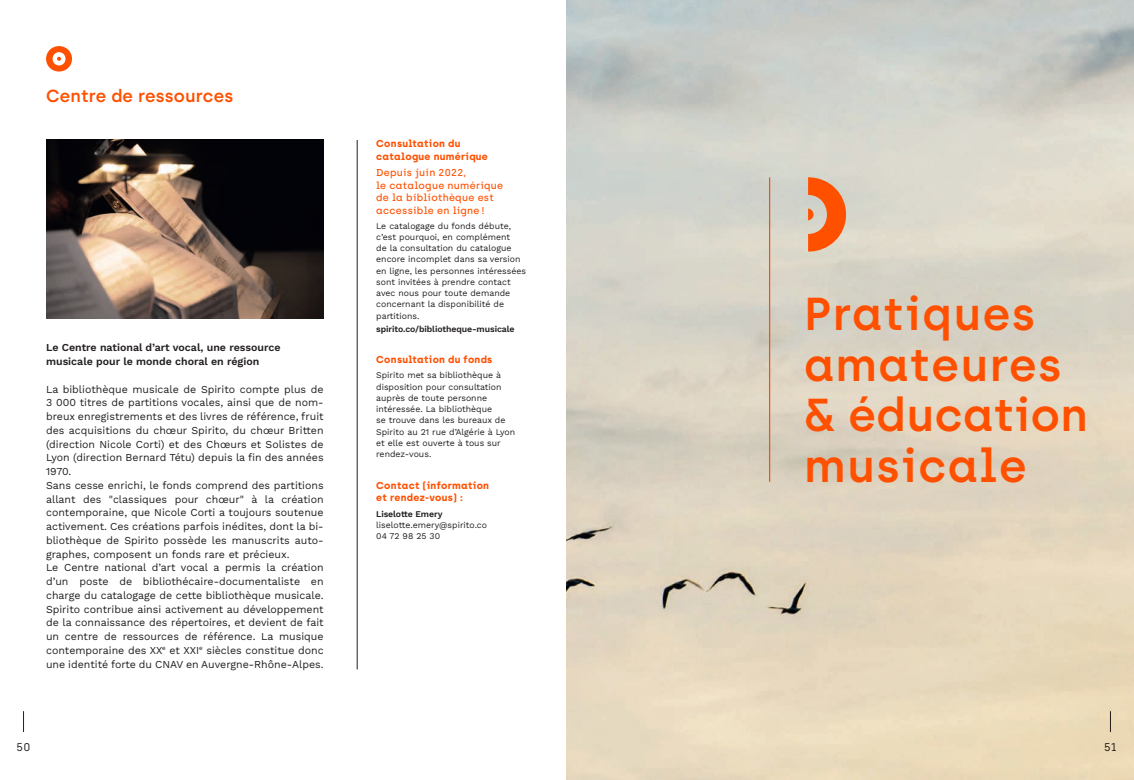
<style>
.page{position:relative;width:1134px;height:780px;background:#fff}
.page>*{position:absolute;margin:0;border:0;box-sizing:border-box;transform-origin:0 0}
.t1{font:600 46.12px/50.6px "Archia";letter-spacing:.03em;color:#ff5000}
.t2{font:600 17.5px "Archia";letter-spacing:.01em;color:#ff5000}
.t3{font:11.25px "Archia";color:#231f20}
.Corps{font:10.62px/13.8px "Work Sans";color:#231f20;text-align:justify}
.Corps-2{font:700 10px/12.5px "Archia";letter-spacing:.03em;color:#ff5000}
.Corps-3{font:500 10px/12.5px "Archia";letter-spacing:.03em;color:#ff5000}
.Corps-4{font:8.75px/11.2px "Work Sans";color:#231f20}
</style>
<div class="page">
<svg style="left:23px;top:711px;width:1px;height:21px"></svg>
<img style="left:567px;top:0;width:567px;height:780px">
<hr style="left:357px;top:140px;width:1px;height:529px;background:#231f20">
<svg style="left:46px;top:46px;width:26px;height:25px"></svg>
<img style="left:46px;top:140px;width:278px;height:178px">
<hr style="left:769px;top:177px;width:1px;height:305px;background:#ff5000">
<svg style="left:808px;top:177px;width:38px;height:74px;background:#ee8551"></svg>
<p class="t2" style="left:46px;top:85px;width:189px">Centre de ressources</p>
<p class="Corps" style="left:46px;top:340px;width:236px">Le Centre national d’art vocal, une ressource musicale pour le monde choral en région</p>
<p class="Corps" style="left:46px;top:381px;width:279px">La bibliothèque musicale de Spirito compte plus de 3 000 titres de partitions vocales, ainsi que de nom&shy;breux enregistrements et des livres de référence, fruit des acquisitions du chœur Spirito, du chœur Britten (direction Nicole Corti) et des Chœurs et Solistes de Lyon (direction Bernard Tétu) depuis la fin des années 1970.</p>
<p class="Corps" style="left:46px;top:478px;width:279px">Sans cesse enrichi, le fonds comprend des partitions allant des "classiques pour chœur" à la création contemporaine, que Nicole Corti a toujours soutenue activement. Ces créations parfois inédites, dont la bi&shy;bliothèque de Spirito possède les manuscrits auto&shy;graphes, composent un fonds rare et précieux.</p>
<p class="Corps" style="left:46px;top:560px;width:279px">Le Centre national d’art vocal a permis la création d’un poste de bibliothécaire-documentaliste en charge du catalogage de cette bibliothèque musicale.<br>Spirito contribue ainsi activement au développement de la connaissance des répertoires, et devient de fait un centre de ressources de référence. La musique contemporaine des XX<sup>e</sup> et XXI<sup>e</sup> siècles constitue donc une identité forte du CNAV en Auvergne-Rhône-Alpes.</p>
<p class="Corps-2" style="left:376px;top:137px;width:113px">Consultation du catalogue numérique</p>
<p class="Corps-3" style="left:376px;top:166px;width:128px">Depuis juin 2022,<br>le catalogue numérique de la bibliothèque est accessible en ligne !</p>
<p class="Corps-4" style="left:376px;top:219px;width:152px">Le catalogage du fonds débute, c’est pourquoi, en complément<br>de la consultation du catalogue encore incomplet dans sa version en ligne, les personnes intéressées sont invitées à prendre contact avec nous pour toute demande concernant la disponibilité de partitions.</p>
<p class="Corps-4" style="left:376px;top:323px;width:140px">spirito.co/bibliotheque-musicale</p>
<p class="Corps-2" style="left:376px;top:353px;width:118px">Consultation du fonds</p>
<p class="Corps-4" style="left:376px;top:369px;width:141px">Spirito met sa bibliothèque à disposition pour consultation auprès de toute personne intéressée. La bibliothèque<br>se trouve dans les bureaux de<br>Spirito au 21 rue d’Algérie à Lyon et elle est ouverte à tous sur rendez-vous.</p>
<p class="Corps-2" style="left:376px;top:478px;width:114px">Contact (information et rendez-vous) :</p>
<p class="Corps-4" style="left:376px;top:507px;width:112px">Liselotte Emery liselotte.emery@spirito.co<br>04 72 98 25 30</p>
<p class="t1" style="left:804px;top:288px;width:285px">Pratiques amateures &amp; éducation musicale</p>
<p class="t3" style="left:17px;top:740px;width:15px">50</p>
<p class="t3" style="left:1104px;top:740px;width:14px">51</p>
</div>
